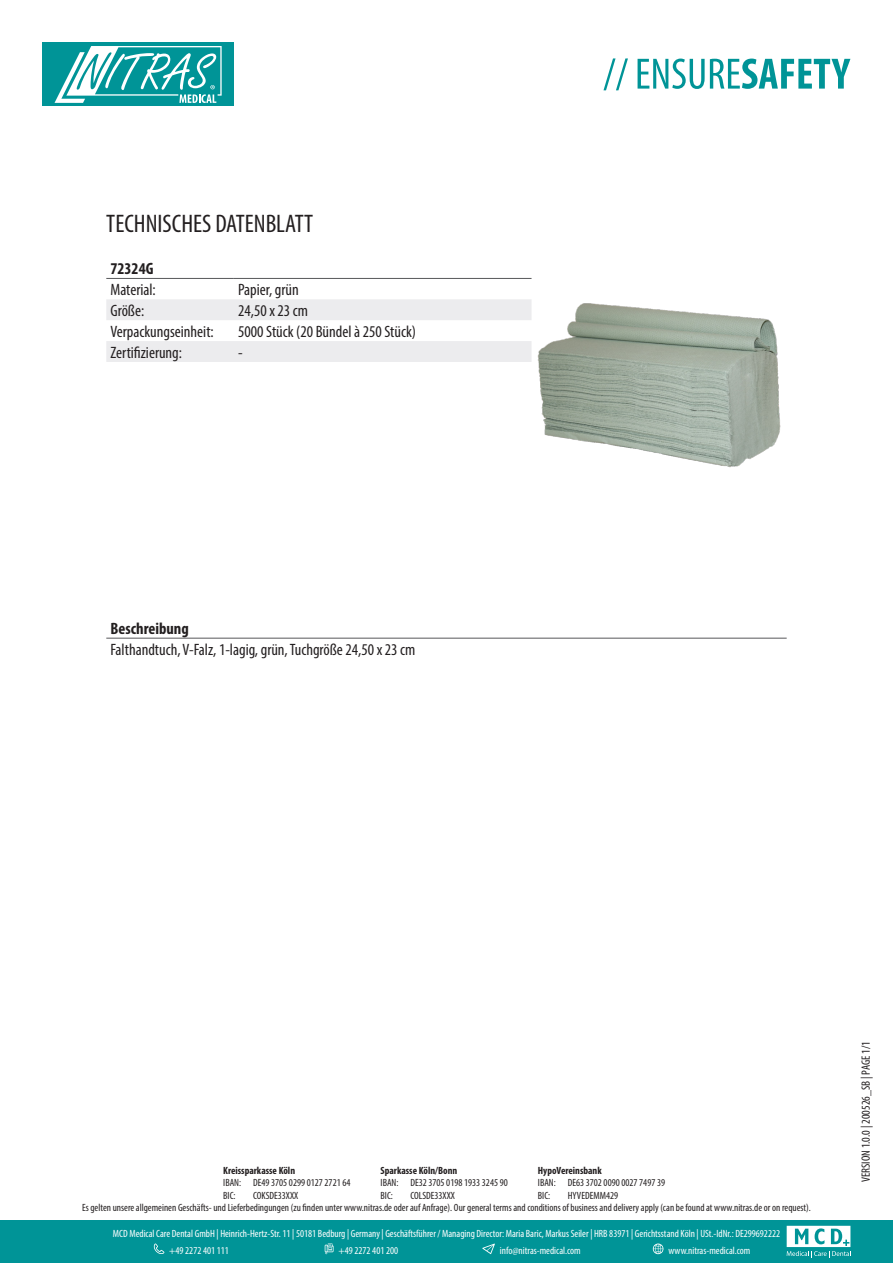
<style>
.page{position:relative;width:893px;height:1263px;background:#fff}
.page>*{position:absolute;margin:0;border:0;box-sizing:border-box;transform-origin:0 0}
.t1{font:condensed 25.5px "Myriad Pro";color:#231f20}
.t2{font:condensed 16.5px "Myriad Pro";color:#231f20}
.t3{font:700 condensed 16.5px "Myriad Pro";color:#231f20}
.t4{font:condensed 12px "Myriad Pro";color:#231f20}
.t5{font:condensed 10.5px/12.6px "Myriad Pro";color:#231f20}
.t6{font:condensed 10.5px/17px "Myriad Pro";color:#fff}
.t7{font:700 condensed 10.5px "Myriad Pro";color:#231f20}
</style>
<div class="page">
<svg style="left:603px;top:58px;width:247px;height:32px"></svg>
<div style="left:43px;top:43px;width:191px;height:63px;background:#009497"></div>
<svg style="left:55px;top:46px;width:167px;height:57px"></svg>
<div style="left:0;top:1220px;width:893px;height:43px;background:#009497"></div>
<svg style="left:787px;top:1226px;width:64px;height:32px"></svg>
<svg style="left:154px;top:1243px;width:10px;height:11px"></svg>
<svg style="left:325px;top:1243px;width:9px;height:11px"></svg>
<svg style="left:482px;top:1243px;width:13px;height:11px"></svg>
<svg style="left:653px;top:1243px;width:10px;height:11px"></svg>
<svg style="left:106px;top:299px;width:425px;height:63px"></svg>
<hr style="left:106px;top:278px;width:128px;height:1px;background:#57585a">
<hr style="left:234px;top:278px;width:297px;height:1px;background:#57585a">
<img style="left:531px;top:278px;width:250px;height:190px">
<hr style="left:106px;top:638px;width:681px;height:1px;background:#57585a">
<p class="t1" style="left:106px;top:208px;width:208px">TECHNISCHES DATENBLATT</p>
<p class="t3" style="left:111px;top:258px;width:44px">72324G</p>
<p class="t2" style="left:111px;top:280px;width:47px">Material:</p>
<p class="t2" style="left:238px;top:280px;width:62px">Papier, grün</p>
<p class="t2" style="left:111px;top:300px;width:35px">Größe:</p>
<p class="t2" style="left:238px;top:300px;width:71px">24,50 x 23 cm</p>
<p class="t2" style="left:111px;top:321px;width:105px">Verpackungseinheit:</p>
<p class="t2" style="left:238px;top:321px;width:179px">5000 Stück (20 Bündel à 250 Stück)</p>
<p class="t2" style="left:111px;top:342px;width:73px">Zertifizierung:</p>
<p class="t2" style="left:238px;top:342px;width:6px">-</p>
<p class="t3" style="left:111px;top:618px;width:80px">Beschreibung</p>
<p class="t2" style="left:111px;top:639px;width:306px">Falthandtuch, V-Falz, 1-lagig, grün, Tuchgröße 24,50 x 23 cm</p>
<p class="t7" style="left:223px;top:1164px;width:73px">Kreissparkasse Köln</p>
<p class="t7" style="left:381px;top:1164px;width:78px">Sparkasse Köln/Bonn</p>
<p class="t7" style="left:538px;top:1164px;width:65px">HypoVereinsbank</p>
<p class="t5" style="left:223px;top:1176px;width:19px">IBAN:<br>BIC:</p>
<p class="t5" style="left:253px;top:1176px;width:99px">DE49 3705 0299 0127 2721 64<br>COKSDE33XXX</p>
<p class="t5" style="left:381px;top:1176px;width:19px">IBAN:<br>BIC:</p>
<p class="t5" style="left:410px;top:1176px;width:99px">DE32 3705 0198 1933 3245 90<br>COLSDE33XXX</p>
<p class="t5" style="left:538px;top:1176px;width:19px">IBAN:<br>BIC:</p>
<p class="t5" style="left:568px;top:1176px;width:99px">DE63 3702 0090 0027 7497 39</p>
<p class="t5" style="left:568px;top:1189px;width:52px">HYVEDEMM429</p>
<p class="t5" style="left:82px;top:1201px;width:730px">Es gelten unsere allgemeinen Geschäfts- und Lieferbedingungen (zu finden unter www.nitras.de oder auf Anfrage). Our general terms and conditions of business and delivery apply (can be found at www.nitras.de or on request).</p>
<p class="t6" style="left:169px;top:1225px;width:612px;text-indent:-56px">MCD Medical Care Dental GmbH | Heinrich-Hertz-Str. 11 | 50181 Bedburg | Germany | Geschäftsführer / Managing Director: Maria Baric, Markus Seiler | HRB 83971 | Gerichtsstand Köln | USt.-IdNr.: DE299692222 +49 2272 401 111</p>
<p class="t6" style="left:338px;top:1242px;width:61px">+49 2272 401 200</p>
<p class="t6" style="left:500px;top:1242px;width:82px">info@nitras-medical.com</p>
<p class="t6" style="left:668px;top:1242px;width:84px">www.nitras-medical.com</p>
<p class="t4" style="left:859px;top:1182px;width:142px;rotate:-90deg">VERSION 1.0.0 | 200526_SB | PAGE 1/1</p>
</div>
